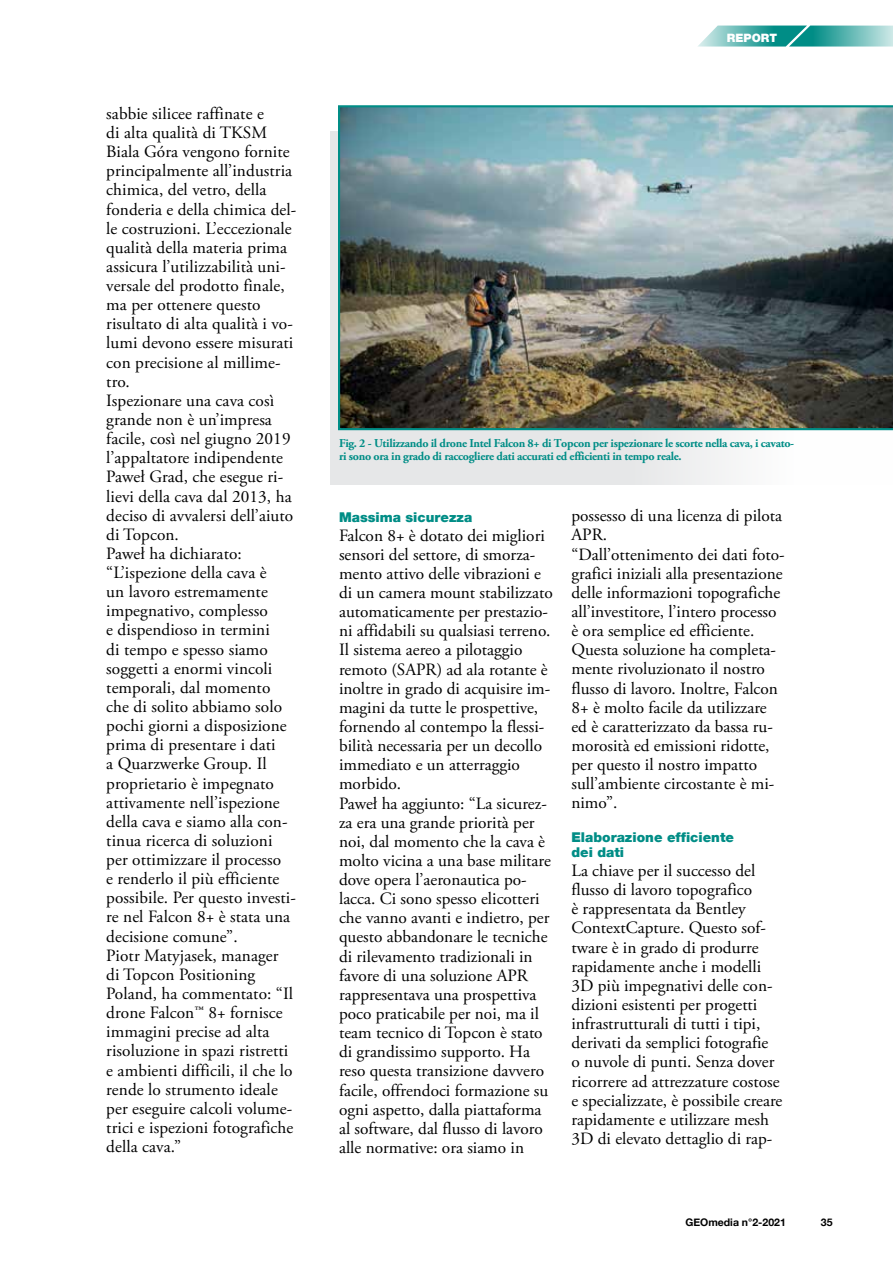
<style>
.page{position:relative;width:893px;height:1263px;background:#fff}
.page>*{position:absolute;margin:0;border:0;box-sizing:border-box;transform-origin:0 0}
.t1{font:17.25px/19.2px "Adobe Garamond Pro";letter-spacing:-.02em;color:#000}
.t2{font:17.25px/19.2px "Adobe Garamond Pro";letter-spacing:-.045em;color:#000}
.t3{font:17.25px/19.2px "Adobe Garamond Pro";letter-spacing:-.115em;color:#000}
.t4{font:900 13.5px/14.9px "Helvetica Neue";color:#008d86}
.t5{font:700 12px/13.5px "Adobe Garamond Pro";letter-spacing:-.025em;color:#008d86}
.t6{font:900 11.55px "Helvetica Neue";color:#fff}
.t7{font:700 10.5px "Helvetica Neue";color:#000}
</style>
<div class="page">
<svg style="left:698px;top:26px;width:195px;height:21px;background:#60b7b3"></svg>
<div style="left:330px;top:131px;width:563px;height:353px;background:linear-gradient(to right,#dee0e1,#fdfdfd)"></div>
<img style="left:338px;top:105px;width:555px;height:325px">
<p class="t1" style="left:106px;top:104px;width:191px">sabbie silicee raffinate e<br>di alta qualità di TKSM<br>Biala Góra vengono fornite principalmente all’industria chimica, del vetro, della fonderia e della chimica del&shy;le costruzioni. L’eccezionale qualità della materia prima assicura l’utilizzabilità uni&shy;versale del prodotto finale, ma per ottenere questo risultato di alta qualità i vo&shy;lumi devono essere misurati con precisione al millime&shy;tro.<br>Ispezionare una cava così grande non è un’impresa facile, così nel giugno 2019 l’appaltatore indipendente<br>Paweł Grad, che esegue ri&shy;lievi della cava dal 2013, ha deciso di avvalersi dell’aiuto di Topcon.<br>Paweł ha dichiarato: “L’ispezione della cava è<br>un lavoro estremamente impegnativo, complesso<br>e dispendioso in termini<br>di tempo e spesso siamo soggetti a enormi vincoli temporali, dal momento che di solito abbiamo solo pochi giorni a disposizione prima di presentare i dati<br>a Quarzwerke Group. Il proprietario è impegnato attivamente nell’ispezione della cava e siamo alla con&shy;tinua ricerca di soluzioni per ottimizzare il processo<br>e renderlo il più efficiente possibile. Per questo investi&shy;re nel Falcon 8+ è stata una decisione comune”.<br>Piotr Matyjasek, manager<br>di Topcon Positioning<br>Poland, ha commentato: “Il drone Falcon™ 8+ fornisce immagini precise ad alta risoluzione in spazi ristretti e ambienti difficili, il che lo rende lo strumento ideale per eseguire calcoli volume&shy;trici e ispezioni fotografiche della cava.”</p>
<p class="t6" style="left:727px;top:31px;width:52px">REPORT</p>
<p class="t5" style="left:339px;top:436px;width:457px">Fig. 2 - Utilizzando il drone Intel Falcon 8+ di Topcon per ispezionare le scorte nella cava, i cavato&shy;ri sono ora in grado di raccogliere dati accurati ed efficienti in tempo reale.</p>
<p class="t4" style="left:339px;top:509px;width:135px">Massima sicurezza</p>
<p class="t2" style="left:339px;top:526px;width:215px">Falcon 8+ è dotato dei migliori sensori del settore, di smorza&shy;mento attivo delle vibrazioni e di un camera mount stabilizzato automaticamente per prestazio&shy;ni affidabili su qualsiasi terreno.<br>Il sistema aereo a pilotaggio remoto (SAPR) ad ala rotante è inoltre in grado di acquisire im&shy;magini da tutte le prospettive, fornendo al contempo la flessi&shy;bilità necessaria per un decollo immediato e un atterraggio morbido.<br>Paweł ha aggiunto: “La sicurez&shy;za era una grande priorità per noi, dal momento che la cava è molto vicina a una base militare dove opera l’aeronautica po&shy;lacca. Ci sono spesso elicotteri che vanno avanti e indietro, per questo abbandonare le tecniche di rilevamento tradizionali in favore di una soluzione APR rappresentava una prospettiva poco praticabile per noi, ma il team tecnico di Topcon è stato di grandissimo supporto. Ha reso questa transizione davvero facile, offrendoci formazione su ogni aspetto, dalla piattaforma al software, dal flusso di lavoro alle normative: ora siamo in</p>
<p class="t3" style="left:571px;top:507px;width:215px">possesso di una licenza di pilota<br>APR.<br>“Dall’ottenimento dei dati foto&shy;grafici iniziali alla presentazione delle informazioni topografiche all’investitore, l’intero processo è ora semplice ed efficiente.<br>Questa soluzione ha completa&shy;mente rivoluzionato il nostro flusso di lavoro. Inoltre, Falcon<br>8+ è molto facile da utilizzare ed è caratterizzato da bassa ru&shy;morosità ed emissioni ridotte, per questo il nostro impatto sull’ambiente circostante è mi&shy;nimo”.</p>
<p class="t4" style="left:571px;top:830px;width:164px">Elaborazione efficiente dei dati</p>
<p class="t1" style="left:571px;top:861px;width:212px">La chiave per il successo del flusso di lavoro topografico<br>è rappresentata da Bentley<br>ContextCapture. Questo sof&shy;tware è in grado di produrre rapidamente anche i modelli<br>3D più impegnativi delle con&shy;dizioni esistenti per progetti infrastrutturali di tutti i tipi, derivati da semplici fotografie<br>o nuvole di punti. Senza dover ricorrere ad attrezzature costose e specializzate, è possibile creare rapidamente e utilizzare mesh<br>3D di elevato dettaglio di rap-</p>
<p class="t7" style="left:685px;top:1214px;width:102px">GEOmedia n°2-2021</p>
<p class="t7" style="left:821px;top:1214px;width:13px">35</p>
</div>
